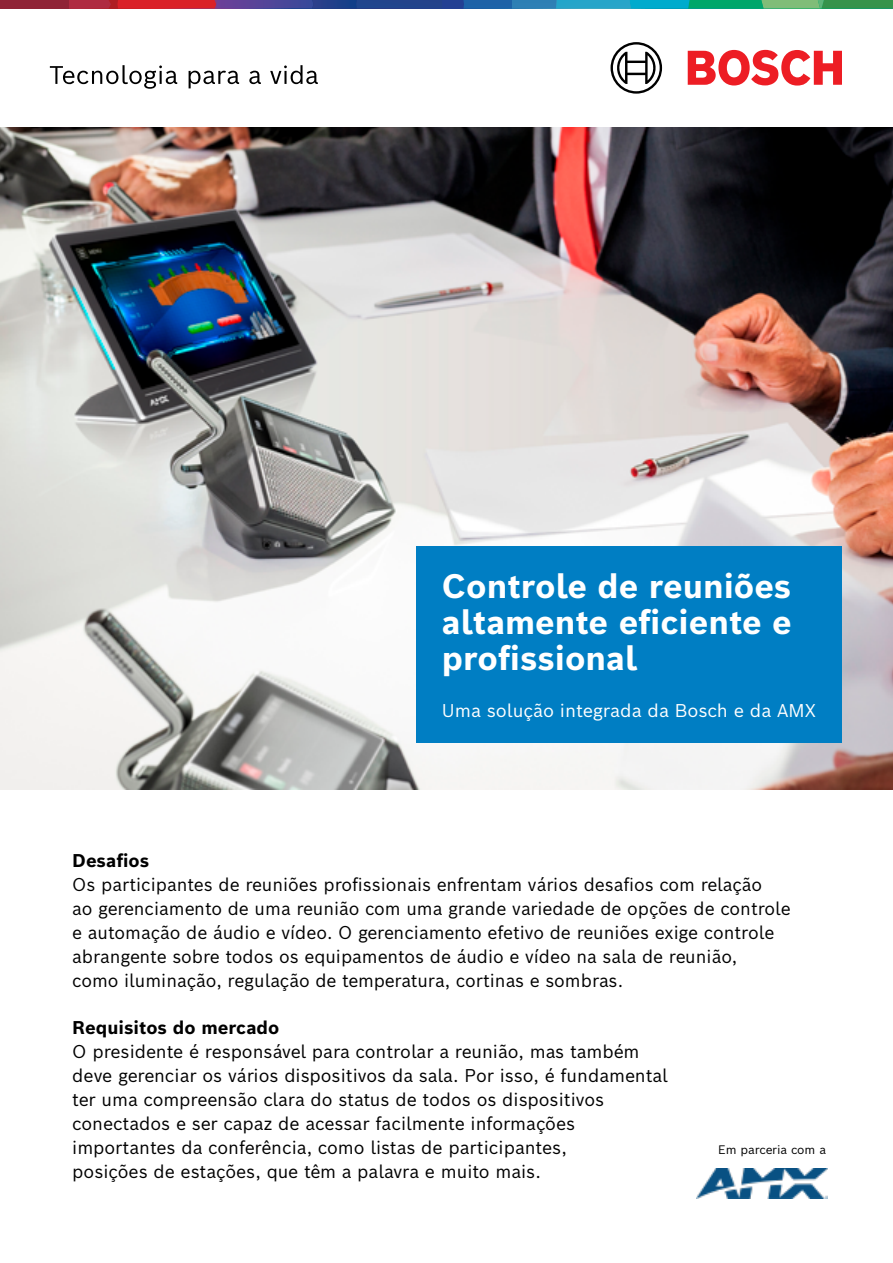
<style>
.page{position:relative;width:893px;height:1263px;background:#fff}
.page>*{position:absolute;margin:0;border:0;box-sizing:border-box;transform-origin:0 0}
.t1{font:700 33px/36px "Bosch Sans";color:#fff;text-align:justify}
.t2{font:18px/24px "Bosch Sans";color:#000}
.t3{font:18px "Bosch Sans";color:#fff}
.t4{font:700 18px "Bosch Sans";color:#000}
.t5{font:12px "Bosch Sans";letter-spacing:-.01em;color:#000}
</style>
<div class="page">
<img style="left:0;top:127px;width:893px;height:662px">
<div style="left:0;top:0;width:69px;height:9px;background:#902336"></div>
<svg style="left:69px;top:0;width:824px;height:9px;background:#486b80"></svg>
<svg style="left:50px;top:65px;width:127px;height:24px"></svg>
<svg style="left:189px;top:71px;width:50px;height:17px"></svg>
<svg style="left:249px;top:71px;width:12px;height:13px"></svg>
<svg style="left:270px;top:65px;width:48px;height:19px"></svg>
<svg style="left:688px;top:50px;width:154px;height:36px"></svg>
<svg style="left:610px;top:42px;width:52px;height:52px"></svg>
<img style="left:697px;top:1169px;width:130px;height:30px">
<div style="left:416px;top:546px;width:426px;height:196px;background:#007ec3"></div>
<h1 class="t1" style="left:442px;top:565px;width:351px">Controle de reuniões altamente eficiente e profissional</h1>
<p class="t3" style="left:442px;top:695px;width:376px">Uma solução integrada da Bosch e da AMX</p>
<p class="t4" style="left:72px;top:845px;width:78px">Desafios</p>
<p class="t2" style="left:72px;top:871px;width:720px">Os participantes de reuniões profissionais enfrentam vários desafios com relação<br>ao gerenciamento de uma reunião com uma grande variedade de opções de controle e automação de áudio e vídeo. O gerenciamento efetivo de reuniões exige controle abrangente sobre todos os equipamentos de áudio e vídeo na sala de reunião,<br>como iluminação, regulação de temperatura, cortinas e sombras.</p>
<p class="t4" style="left:72px;top:1013px;width:209px">Requisitos do mercado</p>
<p class="t2" style="left:72px;top:1038px;width:597px">O presidente é responsável para controlar a reunião, mas também deve gerenciar os vários dispositivos da sala. Por isso, é fundamental ter uma compreensão clara do status de todos os dispositivos conectados e ser capaz de acessar facilmente informações importantes da conferência, como listas de participantes,<br>posições de estações, que têm a palavra e muito mais.</p>
<p class="t5" style="left:718px;top:1139px;width:109px">Em parceria com a</p>
</div>
